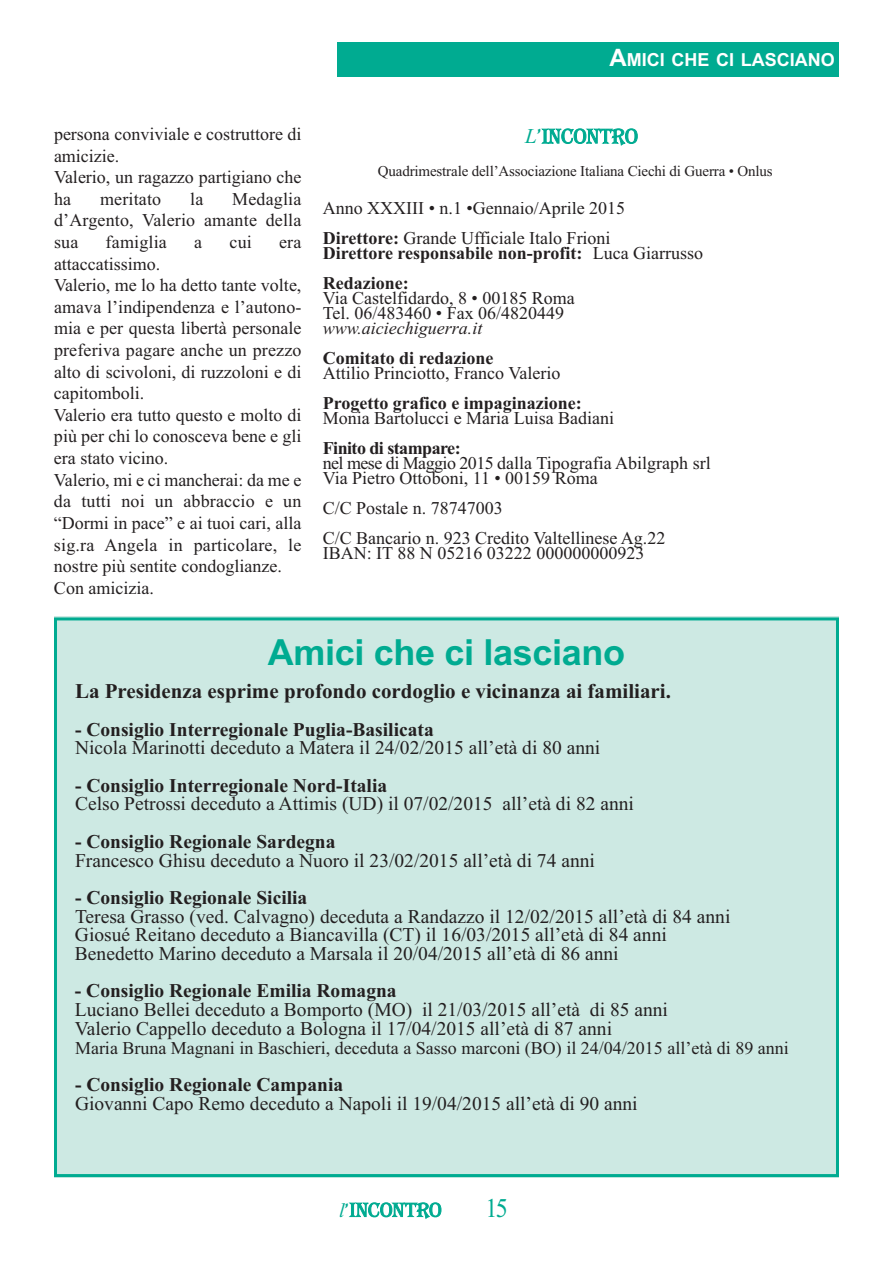
<style>
.page{position:relative;width:893px;height:1263px;background:#fff}
.page>*{position:absolute;margin:0;border:0;box-sizing:border-box;transform-origin:0 0}
.t1{font:700 36px "Arial";letter-spacing:-.01em;color:#00ab91}
.t2{font:27px "Times New Roman";color:#00ab91;scale:.9 1}
.t3{font:700 21px "Times New Roman";color:#231f20}
.t4{font:21px "Algerian Bas D";letter-spacing:-.005em;color:#00ab91}
.t5{font:20.1px "Algerian Bas D";color:#00ab91}
.t6{font:19.5px/18.8px "Times New Roman";color:#231f20}
.t7{font:700 19.5px "Times New Roman";color:#231f20}
.t8{font:18px/21.6px "Times New Roman";color:#231f20}
.t9{font:700 18px/30px "Times New Roman";color:#231f20}
.t10{font:italic 18px "Times New Roman";color:#231f20}
.t11{font:700 18px "Arial";color:#fff}
.t12{font:700 18px "Times New Roman";letter-spacing:-.03em;color:#231f20}
.t13{font:15px "Times New Roman";letter-spacing:-.01em;color:#231f20}
.s1{font-size:24px}
.s2{font-family:"Times New Roman";font-style:italic}
.s3{font-weight:700}
.s4{font-weight:400}
</style>
<div class="page">
<div style="left:337px;top:43px;width:502px;height:34px;background:#00ab91"></div>
<div style="left:54px;top:617px;width:785px;height:561px;background:#cde9e3"></div>
<div style="left:54px;top:617px;width:785px;height:560px;border:3px solid #00ab91"></div>
<p class="t11" style="left:609px;top:49px;width:227px"><span class="s1">A</span>MICI CHE CI LASCIANO</p>
<p class="t8" style="left:54px;top:123px;width:249px">persona conviviale e costruttore di amicizie.<br>Valerio, un ragazzo partigiano che ha</p>
<p class="t8" style="left:54px;top:188px;width:249px;text-align:justify;text-indent:178px">Medaglia d’Argento, Valerio amante della sua</p>
<p class="t8" style="left:100px;top:188px;width:63px">meritato</p>
<p class="t8" style="left:190px;top:188px;width:15px">la</p>
<p class="t8" style="left:106px;top:231px;width:63px">famiglia</p>
<p class="t8" style="left:194px;top:231px;width:9px">a</p>
<p class="t8" style="left:229px;top:231px;width:24px">cui</p>
<p class="t8" style="left:279px;top:231px;width:24px">era</p>
<p class="t8" style="left:54px;top:253px;width:249px">attaccatissimo.<br>Valerio, me lo ha detto tante volte, amava l’indipendenza e l’autono&shy;mia e per questa libertà personale preferiva pagare anche un prezzo alto di scivoloni, di ruzzoloni e di capitomboli.<br>Valerio era tutto questo e molto di più per chi lo conosceva bene e gli era stato vicino.<br>Valerio, mi e ci mancherai: da me e da tutti noi un abbraccio e un “Dormi in pace” e ai tuoi cari, alla sig.ra Angela in particolare, le nostre più sentite condoglianze.<br>Con amicizia.</p>
<p class="t4" style="left:525px;top:124px;width:114px"><span class="s2">L</span>’INCONTRO</p>
<p class="t13" style="left:378px;top:162px;width:396px">Quadrimestrale dell’Associazione Italiana Ciechi di Guerra • Onlus</p>
<p class="t8" style="left:323px;top:192px;width:304px;line-height:30px">Anno XXXIII • n.1 •Gennaio/Aprile 2015<br><span class="s3">Direttore:</span> Grande Ufficiale Italo Frioni</p>
<p class="t9" style="left:323px;top:237px;width:382px">Direttore responsabile non-profit: <span class="s4">Luca Giarrusso<br></span>Redazione:</p>
<p class="t8" style="left:323px;top:290px;width:254px;line-height:15px">Via Castelfidardo, 8 • 00185 Roma<br>Tel. 06/483460 • Fax 06/4820449</p>
<p class="t10" style="left:323px;top:317px;width:161px">www.aiciechiguerra.it</p>
<p class="t9" style="left:323px;top:342px;width:172px">Comitato di redazione</p>
<p class="t8" style="left:323px;top:362px;width:239px">Attilio Princiotto, Franco Valerio</p>
<p class="t9" style="left:323px;top:387px;width:261px">Progetto grafico e impaginazione:</p>
<p class="t8" style="left:323px;top:407px;width:293px">Monia Bartolucci e Maria Luisa Badiani</p>
<p class="t12" style="left:323px;top:437px;width:139px">Finito di stampare:</p>
<p class="t8" style="left:323px;top:455px;width:389px;line-height:15px">nel mese di Maggio 2015 dalla Tipografia Abilgraph srl<br>Via Pietro Ottoboni, 11 • 00159 Roma</p>
<p class="t8" style="left:323px;top:492px;width:344px;line-height:30px">C/C Postale n. 78747003<br>C/C Bancario n. 923 Credito Valtellinese Ag.22</p>
<p class="t8" style="left:323px;top:542px;width:323px">IBAN: IT 88 N 05216 03222 000000000923</p>
<h1 class="t1" style="left:268px;top:631px;width:358px">Amici che ci lasciano</h1>
<p class="t3" style="left:75px;top:679px;width:597px">La Presidenza esprime profondo cordoglio e vicinanza ai familiari.</p>
<p class="t7" style="left:75px;top:717px;width:360px">- Consiglio Interregionale Puglia-Basilicata</p>
<p class="t6" style="left:75px;top:738px;width:527px">Nicola Marinotti deceduto a Matera il 24/02/2015 all’età di 80 anni</p>
<p class="t7" style="left:75px;top:774px;width:314px">- Consiglio Interregionale Nord-Italia</p>
<p class="t6" style="left:75px;top:794px;width:560px">Celso Petrossi deceduto a Attimis (UD) il 07/02/2015 all’età di 82 anni</p>
<p class="t7" style="left:75px;top:830px;width:262px">- Consiglio Regionale Sardegna</p>
<p class="t6" style="left:75px;top:850px;width:521px">Francesco Ghisu deceduto a Nuoro il 23/02/2015 all’età di 74 anni</p>
<p class="t7" style="left:75px;top:886px;width:234px">- Consiglio Regionale Sicilia</p>
<p class="t6" style="left:75px;top:906px;width:657px">Teresa Grasso (ved. Calvagno) deceduta a Randazzo il 12/02/2015 all’età di 84 anni<br>Giosué Reitano deceduto a Biancavilla (CT) il 16/03/2015 all’età di 84 anni<br>Benedetto Marino deceduto a Marsala il 20/04/2015 all’età di 86 anni</p>
<p class="t7" style="left:75px;top:979px;width:323px">- Consiglio Regionale Emilia Romagna</p>
<p class="t6" style="left:75px;top:1000px;width:594px">Luciano Bellei deceduto a Bomporto (MO) il 21/03/2015 all’età di 85 anni<br>Valerio Cappello deceduto a Bologna il 17/04/2015 all’età di 87 anni</p>
<p class="t8" style="left:75px;top:1036px;width:715px">Maria Bruna Magnani in Baschieri, deceduta a Sasso marconi (BO) il 24/04/2015 all’età di 89 anni</p>
<p class="t7" style="left:75px;top:1073px;width:270px">- Consiglio Regionale Campania</p>
<p class="t6" style="left:75px;top:1093px;width:564px">Giovanni Capo Remo deceduto a Napoli il 19/04/2015 all’età di 90 anni</p>
<p class="t5" style="left:339px;top:1198px;width:104px"><span class="s2">l</span>’INCONTRO</p>
<h2 class="t2" style="left:485px;top:1192px;width:27px">15</h2>
</div>
